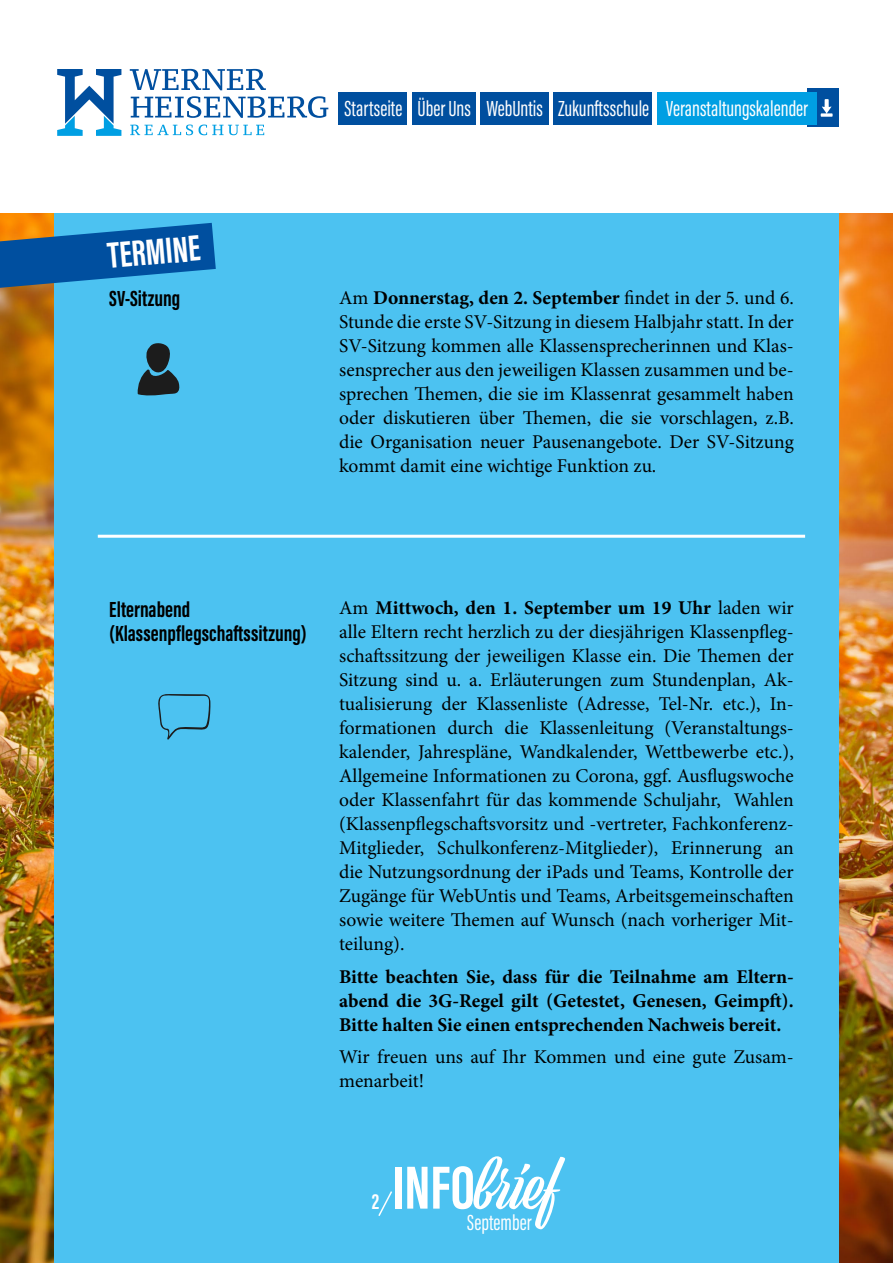
<style>
.page{position:relative;width:893px;height:1263px;background:#fff}
.page>*{position:absolute;margin:0;border:0;box-sizing:border-box;transform-origin:0 0}
.t1{font:62.7px "Viktor Script";color:#fff}
.t2{font:700 37.5px "Acumin Pro Extra Cond";color:#fff}
.t3{font:22.5px "Acumin Pro Extra Cond";color:#fff}
.t4{font:700 22.5px/24px "Acumin Pro Extra Cond";color:#000}
.t5{font:700 22.5px "Acumin Pro Extra Cond";color:#fff}
.t6{font:19.5px/24px "Minion Pro";color:#000;text-align:justify}
.t7{font:700 19.5px/24px "Minion Pro";letter-spacing:-.005em;color:#000;text-align:justify}
.s1{font-weight:700}
.s2{font-family:"Acumin Pro Extra Cond";font-weight:700}
</style>
<div class="page">
<img style="left:0;top:213px;width:893px;height:1050px">
<div style="left:54px;top:183px;width:785px;height:1080px;background:#4cc2f1"></div>
<svg style="left:0;top:223px;width:216px;height:65px"></svg>
<div style="left:0;top:0;width:893px;height:213px;background:#fff"></div>
<hr style="left:98px;top:535px;width:707px;height:3px;background:#fff">
<svg style="left:137px;top:343px;width:43px;height:53px"></svg>
<svg style="left:158px;top:694px;width:52px;height:46px"></svg>
<svg style="left:378px;top:1191px;width:14px;height:25px"></svg>
<svg style="left:130px;top:69px;width:136px;height:21px"></svg>
<svg style="left:131px;top:96px;width:197px;height:22px"></svg>
<svg style="left:130px;top:125px;width:63px;height:10px"></svg>
<svg style="left:199px;top:125px;width:65px;height:10px"></svg>
<svg style="left:57px;top:69px;width:64px;height:67px"></svg>
<div style="left:339px;top:92px;width:68px;height:32px;background:#004f9f"></div>
<div style="left:481px;top:92px;width:68px;height:32px;background:#004f9f"></div>
<div style="left:412px;top:92px;width:64px;height:32px;background:#004f9f"></div>
<div style="left:553px;top:92px;width:99px;height:32px;background:#004f9f"></div>
<div style="left:808px;top:89px;width:31px;height:38px;background:#004f9f"></div>
<svg style="left:821px;top:99px;width:12px;height:18px"></svg>
<div style="left:657px;top:92px;width:159px;height:32px;background:#009fe3"></div>
<h2 class="t2" style="left:106px;top:233px;width:94px;rotate:-5deg">TERMINE</h2>
<p class="t4" style="left:109px;top:286px;width:73px">SV-Sitzung</p>
<p class="t3" style="left:344px;top:95px;width:465px">Startseite Über Uns WebUntis Zukunftsschule Veranstaltungskalender</p>
<p class="t6" style="left:339px;top:286px;width:456px">Am <span class="s1">Donnerstag, den 2. September</span> findet in der 5. und 6.<br>Stunde die erste SV-Sitzung in diesem Halbjahr statt. In der SV-Sitzung kommen alle Klassensprecherinnen und Klas&shy;sensprecher aus den jeweiligen Klassen zusammen und be&shy;sprechen Themen, die sie im Klassenrat gesammelt haben oder diskutieren über Themen, die sie vorschlagen, z.B. die Organisation neuer Pausenangebote. Der SV-Sitzung kommt damit eine wichtige Funktion zu.</p>
<p class="t4" style="left:109px;top:597px;width:199px">Elternabend (Klassenpflegschaftssitzung)</p>
<p class="t6" style="left:339px;top:596px;width:456px">Am <span class="s1">Mittwoch, den 1. September um 19 Uhr</span> laden wir alle Eltern recht herzlich zu der diesjährigen Klassenpfleg&shy;schaftssitzung der jeweiligen Klasse ein. Die Themen der Sitzung sind u. a. Erläuterungen zum Stundenplan, Ak&shy;tualisierung der Klassenliste (Adresse, Tel-Nr. etc.), In&shy;formationen durch die Klassenleitung (Veranstaltungs&shy;kalender, Jahrespläne, Wandkalender, Wettbewerbe etc.), Allgemeine Informationen zu Corona, ggf. Ausflugswoche oder Klassenfahrt für das kommende Schuljahr, Wahlen (Klassenpflegschaftsvorsitz und -vertreter, Fachkonferenz-Mitglieder, Schulkonferenz-Mitglieder), Erinnerung an die Nutzungsordnung der iPads und Teams, Kontrolle der Zugänge für WebUntis und Teams, Arbeitsgemeinschaften sowie weitere Themen auf Wunsch (nach vorheriger Mit&shy;teilung).</p>
<p class="t7" style="left:339px;top:964px;width:456px">Bitte beachten Sie, dass für die Teilnahme am Eltern&shy;abend die 3G-Regel gilt (Getestet, Genesen, Geimpft).<br>Bitte halten Sie einen entsprechenden Nachweis bereit.</p>
<p class="t6" style="left:339px;top:1045px;width:456px">Wir freuen uns auf Ihr Kommen und eine gute Zusam&shy;menarbeit!</p>
<p class="t5" style="left:372px;top:1188px;width:9px">2</p>
<h1 class="t1" style="left:392px;top:1150px;width:167px"><span class="s2">INFO</span>brief</h1>
<p class="t3" style="left:467px;top:1209px;width:66px">September</p>
</div>
